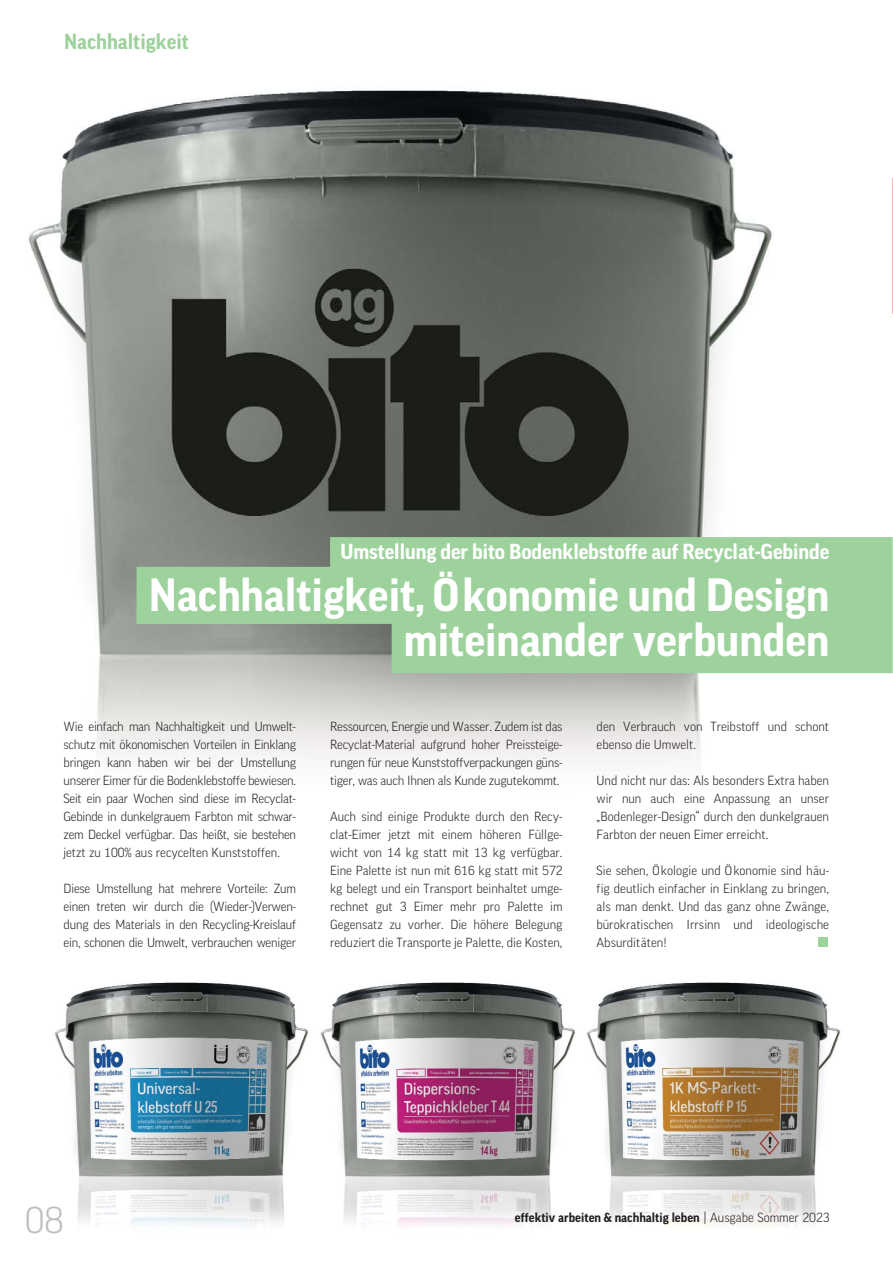
<style>
.page{position:relative;width:893px;height:1263px;background:#fff}
.page>*{position:absolute;margin:0;border:0;box-sizing:border-box;transform-origin:0 0}
.t1{font:700 45px/45px "FF Good Pro";color:#fff;text-align:right}
.t2{font:300 36px "FF Good Pro";color:#bbbdc0}
.t3{font:700 21px "FF Good Pro";letter-spacing:-.005em;color:#fff}
.t4{font:700 21px "FF Good Pro";color:#9dd29c}
.t5{font:300 12.75px/18px "FF Good Pro";color:#231f20;text-align:justify}
.t6{font:700 12.75px "FF Good Pro";color:#231f20}
.s1{font-weight:300}
</style>
<div class="page">
<img style="left:28px;top:90px;width:849px;height:857px">
<svg style="left:137px;top:537px;width:756px;height:136px;background:#9bc79a"></svg>
<svg style="left:892px;top:178px;width:1px;height:136px"></svg>
<div style="left:818px;top:938px;width:9px;height:9px;background:#9dd29c"></div>
<img style="left:586px;top:982px;width:255px;height:244px">
<img style="left:54px;top:982px;width:255px;height:245px">
<img style="left:320px;top:982px;width:256px;height:244px">
<h3 class="t4" style="left:64px;top:34px;width:126px">Nachhaltigkeit</h3>
<h3 class="t3" style="left:340px;top:543px;width:490px">Umstellung der bito Bodenklebstoffe auf Recyclat-Gebinde</h3>
<h1 class="t1" style="left:149px;top:576px;width:682px">Nachhaltigkeit, Ökonomie und Design miteinander verbunden</h1>
<p class="t5" style="left:64px;top:718px;width:234px">Wie einfach man Nachhaltigkeit und Umwelt&shy;schutz mit ökonomischen Vorteilen in Einklang bringen kann haben wir bei der Umstellung unserer Eimer für die Bodenklebstoffe bewiesen.<br>Seit ein paar Wochen sind diese im Recyclat-Gebinde in dunkelgrauem Farbton mit schwar&shy;zem Deckel verfügbar. Das heißt, sie bestehen jetzt zu 100% aus recycelten Kunststoffen.</p>
<p class="t5" style="left:64px;top:880px;width:234px">Diese Umstellung hat mehrere Vorteile: Zum einen treten wir durch die (Wieder-)Verwen&shy;dung des Materials in den Recycling-Kreislauf ein, schonen die Umwelt, verbrauchen weniger</p>
<p class="t5" style="left:330px;top:718px;width:234px">Ressourcen, Energie und Wasser. Zudem ist das Recyclat-Material aufgrund hoher Preissteige&shy;rungen für neue Kunststoffverpackungen güns&shy;tiger, was auch Ihnen als Kunde zugutekommt.</p>
<p class="t5" style="left:330px;top:808px;width:234px">Auch sind einige Produkte durch den Recy&shy;clat-Eimer jetzt mit einem höheren Füllge&shy;wicht von 14 kg statt mit 13 kg verfügbar.<br>Eine Palette ist nun mit 616 kg statt mit 572 kg belegt und ein Transport beinhaltet umge&shy;rechnet gut 3 Eimer mehr pro Palette im Gegensatz zu vorher. Die höhere Belegung reduziert die Transporte je Palette, die Kosten,</p>
<p class="t5" style="left:596px;top:718px;width:234px">den Verbrauch von Treibstoff und schont ebenso die Umwelt.</p>
<p class="t5" style="left:596px;top:772px;width:234px">Und nicht nur das: Als besonders Extra haben wir nun auch eine Anpassung an unser „Bodenleger-Design“ durch den dunkelgrauen Farbton der neuen Eimer erreicht.</p>
<p class="t5" style="left:596px;top:862px;width:234px">Sie sehen, Ökologie und Ökonomie sind häu&shy;fig deutlich einfacher in Einklang zu bringen, als man denkt. Und das ganz ohne Zwänge, bürokratischen Irrsinn und ideologische Absurditäten!</p>
<h2 class="t2" style="left:25px;top:1206px;width:40px">08</h2>
<p class="t6" style="left:515px;top:1213px;width:316px">effektiv arbeiten &amp; nachhaltig leben <span class="s1">| Ausgabe Sommer 2023</span></p>
</div>
